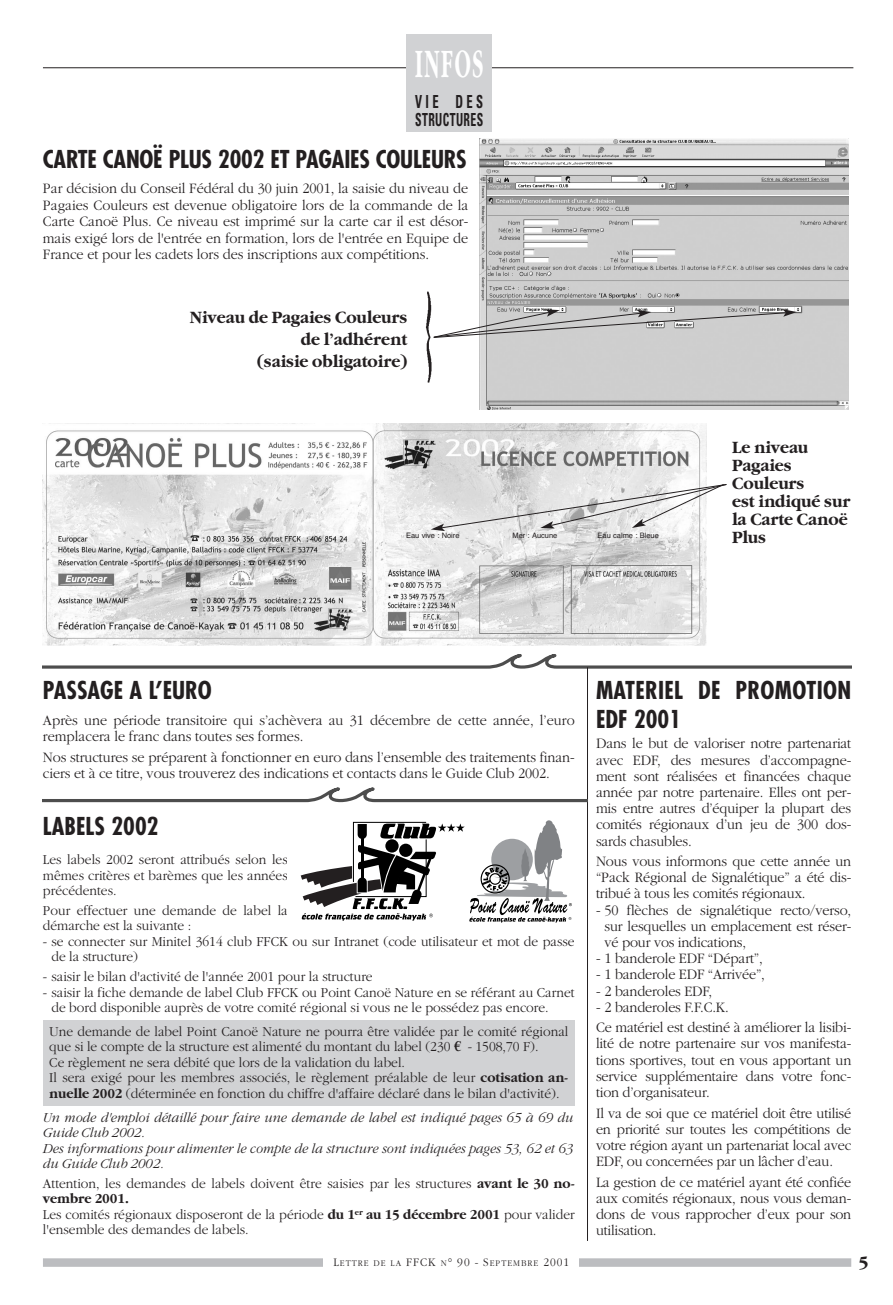
<style>
.page{position:relative;width:893px;height:1305px;background:#fff}
.page>*{position:absolute;margin:0;border:0;box-sizing:border-box;transform-origin:0 0}
.t1{font:700 42px "Garamond";letter-spacing:.08em;color:#fff;scale:.5 1}
.t2{font:700 condensed 24px/28.5px "Futura";color:#231f20}
.t3{font:700 18px/18px "Garamond";color:#231f20;text-align:right;scale:.95 1}
.t4{font:700 condensed 18px/18px "Univers";letter-spacing:.035em;color:#231f20;scale:.7 1}
.t5{font:700 18px "Garamond";color:#231f20}
.t6{font:300 15px/16.2px "Garamond";letter-spacing:-.01em;color:#231f20;text-align:justify;scale:.95 1}
.t7{font:300 14.25px/15.5px "Garamond";color:#231f20;scale:.95 1}
.t8{font:italic 300 14.25px/15.5px "Garamond";color:#231f20;scale:.95 1}
.t9{font:300 9px "Garamond";letter-spacing:.12em;color:#231f20;scale:.95 1}
.t10{font:7.5px "Helvetica";color:#231f20}
.s1{font-family:"LT Euro Money";font-weight:400}
.s2{font-weight:700}
.s3{font-size:12px}
</style>
<div class="page">
<div style="left:43px;top:1020px;width:531px;height:85px;background:#d1d2d4"></div>
<hr style="left:43px;top:67px;width:810px;height:1px;background:#231f20">
<div style="left:406px;top:34px;width:86px;height:98px;background:#d1d2d4"></div>
<div style="left:43px;top:1258px;width:808px;height:9px;background:#bcbdc0"></div>
<div style="left:324px;top:1251px;width:255px;height:25px;background:#fff"></div>
<svg style="left:43px;top:654px;width:808px;height:15px"></svg>
<hr style="left:587px;top:667px;width:1px;height:574px;background:#231f20">
<img style="left:43px;top:423px;width:663px;height:223px">
<img style="left:480px;top:139px;width:368px;height:270px">
<svg style="left:301px;top:820px;width:271px;height:103px"></svg>
<svg style="left:43px;top:787px;width:544px;height:16px"></svg>
<img style="left:425px;top:291px;width:7px;height:92px">
<svg style="left:433px;top:309px;width:363px;height:29px;background:#c4c4c4"></svg>
<svg style="left:431px;top:483px;width:296px;height:48px"></svg>
<h1 class="t1" style="left:415px;top:47px;width:138px">INFOS</h1>
<p class="t4" style="left:415px;top:95px;width:99px">VIE DES<br>STRUCTURES</p>
<h2 class="t2" style="left:43px;top:147px;width:425px">CARTE CANOË PLUS 2002 ET PAGAIES COULEURS</h2>
<p class="t6" style="left:43px;top:181px;width:449px">Par décision du Conseil Fédéral du 30 juin 2001, la saisie du niveau de Pagaies Couleurs est devenue obligatoire lors de la commande de la Carte Canoë Plus. Ce niveau est imprimé sur la carte car il est désor&shy;mais exigé lors de l'entrée en formation, lors de l'entrée en Equipe de France et pour les cadets lors des inscriptions aux compétitions.</p>
<p class="t3" style="left:190px;top:307px;width:230px;line-height:22.2px">Niveau de Pagaies Couleurs de l’adhérent<br>(saisie obligatoire)</p>
<p class="t10" style="left:406px;top:533px;width:55px">Eau vive : Noire</p>
<p class="t10" style="left:512px;top:533px;width:47px">Mer : Aucune</p>
<p class="t10" style="left:597px;top:533px;width:63px">Eau calme : Bleue</p>
<p class="t3" style="left:732px;top:440px;width:126px;text-align:left">Le niveau<br>Pagaies<br>Couleurs<br>est indiqué sur la Carte Canoë<br>Plus</p>
<h2 class="t2" style="left:43px;top:678px;width:170px">PASSAGE A L’EURO</h2>
<p class="t6" style="left:43px;top:713px;width:561px">Après une période transitoire qui s’achèvera au 31 décembre de cette année, l’euro remplacera le franc dans toutes ses formes.</p>
<p class="t6" style="left:43px;top:750px;width:561px">Nos structures se préparent à fonctionner en euro dans l’ensemble des traitements finan&shy;ciers et à ce titre, vous trouverez des indications et contacts dans le Guide Club 2002.</p>
<h2 class="t2" style="left:43px;top:815px;width:117px">LABELS 2002</h2>
<p class="t7" style="left:43px;top:853px;width:259px;text-align:justify">Les labels 2002 seront attribués selon les mêmes critères et barèmes que les années précédentes.</p>
<p class="t7" style="left:43px;top:904px;width:259px">Pour effectuer une demande de label la démarche est la suivante :</p>
<p class="t7" style="left:51px;top:935px;width:552px;text-indent:-9px">- se connecter sur Minitel 3614 club FFCK ou sur Intranet (code utilisateur et mot de passe de la structure)</p>
<p class="t7" style="left:43px;top:970px;width:348px">- saisir le bilan d'activité de l'année 2001 pour la structure</p>
<p class="t7" style="left:51px;top:985px;width:552px;text-indent:-9px">- saisir la fiche demande de label Club FFCK ou Point Canoë Nature en se référant au Carnet de bord disponible auprès de votre comité régional si vous ne le possédez pas encore.</p>
<p class="t7" style="left:49px;top:1025px;width:548px">Une demande de label Point Canoë Nature ne pourra être validée par le comité régional que si le compte de la structure est alimenté du montant du label (230 <span class="s1">E</span> - 1508,70 F).<br>Ce règlement ne sera débité que lors de la validation du label.<br>Il sera exigé pour les membres associés, le règlement préalable de leur <span class="s2">cotisation an&shy;nuelle 2002</span> (déterminée en fonction du chiffre d'affaire déclaré dans le bilan d'activité).</p>
<p class="t8" style="left:43px;top:1111px;width:559px">Un mode d'emploi détaillé pour faire une demande de label est indiqué pages 65 à 69 du Guide Club 2002.<br>Des informations pour alimenter le compte de la structure sont indiquées pages 53, 62 et 63 du Guide Club 2002.</p>
<p class="t7" style="left:43px;top:1177px;width:561px">Attention, les demandes de labels doivent être saisies par les structures <span class="s2">avant le 30 no&shy;vembre 2001.<br></span>Les comités régionaux disposeront de la période <span class="s2">du 1</span><sup>er</sup> <span class="s2">au 15 décembre 2001</span> pour valider l'ensemble des demandes de labels.</p>
<p class="t9" style="left:333px;top:1260px;width:250px"><span class="s3">L</span>ETTRE DE LA <span class="s3">FFCK</span> N<span class="s3">° 90 - S</span>EPTEMBRE <span class="s3">2001</span></p>
<h2 class="t2" style="left:596px;top:678px;width:257px">MATERIEL DE PROMOTION<br>EDF 2001</h2>
<p class="t6" style="left:596px;top:737px;width:270px">Dans le but de valoriser notre partenariat avec EDF, des mesures d’accompagne&shy;ment sont réalisées et financées chaque année par notre partenaire. Elles ont per&shy;mis entre autres d’équiper la plupart des comités régionaux d’un jeu de 300 dos&shy;sards chasubles.</p>
<p class="t6" style="left:596px;top:854px;width:270px">Nous vous informons que cette année un “Pack Régional de Signalétique” a été dis&shy;tribué à tous les comités régionaux.</p>
<p class="t6" style="left:604px;top:903px;width:261px;text-indent:-9px">- 50 flèches de signalétique recto/verso, sur lesquelles un emplacement est réser&shy;vé pour vos indications,</p>
<p class="t6" style="left:596px;top:952px;width:177px">- 1 banderole EDF “Départ”,</p>
<p class="t6" style="left:596px;top:968px;width:179px">- 1 banderole EDF “Arrivée”,</p>
<p class="t6" style="left:596px;top:984px;width:124px">- 2 banderoles EDF,</p>
<p class="t6" style="left:596px;top:998px;width:270px;line-height:20.4px">- 2 banderoles F.F.C.K.<br>Ce matériel est destiné à améliorer la lisibi-</p>
<p class="t6" style="left:596px;top:1037px;width:270px">lité de notre partenaire sur vos manifesta&shy;tions sportives, tout en vous apportant un service supplémentaire dans votre fonc&shy;tion d’organisateur.</p>
<p class="t6" style="left:596px;top:1106px;width:270px">Il va de soi que ce matériel doit être utilisé en priorité sur toutes les compétitions de votre région ayant un partenariat local avec EDF, ou concernées par un lâcher d’eau.</p>
<p class="t6" style="left:596px;top:1175px;width:270px">La gestion de ce matériel ayant été confiée aux comités régionaux, nous vous deman&shy;dons de vous rapprocher d’eux pour son utilisation.</p>
<p class="t5" style="left:858px;top:1255px;width:12px">5</p>
</div>
